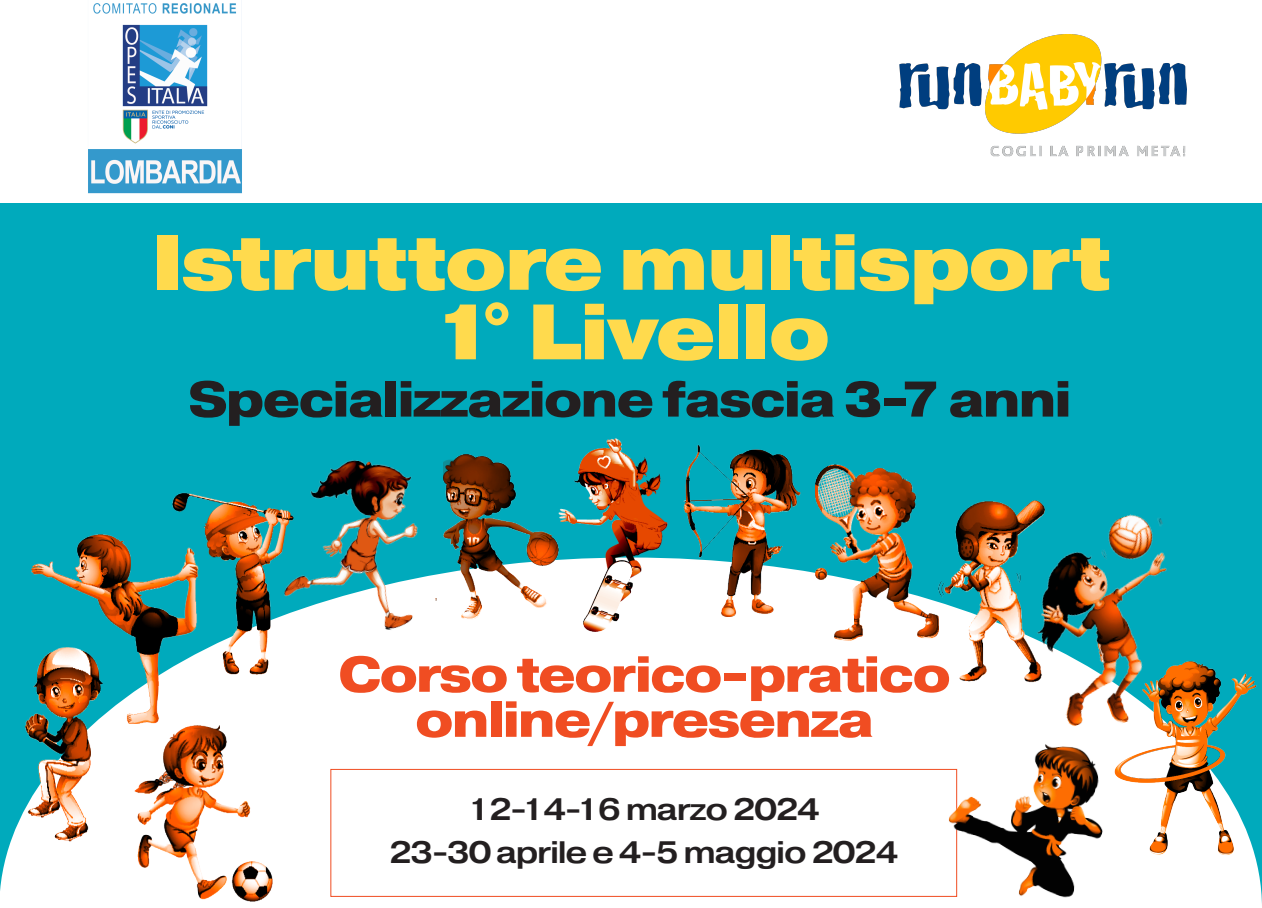
<style>
.page{position:relative;width:1262px;height:908px;background:#fff}
.page>*{position:absolute;margin:0;border:0;box-sizing:border-box;transform-origin:0 0}
.t1{font:900 78.2px/69.5px "Pragmatica Ext";letter-spacing:-.02em;color:#ffda4d;text-align:center}
.t2{font:800 50px "Pragmatica Ext";letter-spacing:-.04em;color:#f04d22}
.t3{font:800 50px "Pragmatica Ext";letter-spacing:-.04em;color:#231f20}
.t4{font:500 31px "Pragmatica Ext";letter-spacing:-.04em;color:#231f20}
</style>
<div class="page">
<div style="left:0;top:203px;width:1261px;height:703px;background:#00aabc"></div>
<div style="left:0;top:558px;width:1261px;height:348px;background:#fff"></div>
<img style="left:815px;top:464px;width:119px;height:175px">
<img style="left:134px;top:725px;width:139px;height:175px">
<img style="left:301px;top:460px;width:141px;height:173px">
<img style="left:31px;top:534px;width:168px;height:189px">
<img style="left:1010px;top:514px;width:211px;height:210px">
<img style="left:25px;top:647px;width:77px;height:194px">
<img style="left:556px;top:438px;width:123px;height:193px">
<img style="left:443px;top:454px;width:115px;height:165px">
<img style="left:1107px;top:650px;width:154px;height:214px">
<img style="left:899px;top:34px;width:287px;height:122px">
<img style="left:682px;top:445px;width:120px;height:175px">
<img style="left:934px;top:500px;width:119px;height:188px">
<img style="left:165px;top:492px;width:136px;height:189px">
<img style="left:88px;top:3px;width:154px;height:191px">
<div style="left:330px;top:768px;width:627px;height:128px;border:1px solid #f04d22"></div>
<img style="left:929px;top:724px;width:186px;height:182px">
<p class="t1" style="left:151px;top:229px;width:961px">Istruttore multisport<br>1° Livello</p>
<p class="t3" style="left:188px;top:367px;width:884px">Specializzazione fascia 3-7 anni</p>
<p class="t2" style="left:338px;top:642px;width:614px">Corso teorico-pratico</p>
<p class="t2" style="left:415px;top:687px;width:460px">online/presenza</p>
<p class="t4" style="left:468px;top:790px;width:353px">12-14-16 marzo 2024</p>
<p class="t4" style="left:389px;top:832px;width:510px">23-30 aprile e 4-5 maggio 2024</p>
</div>
